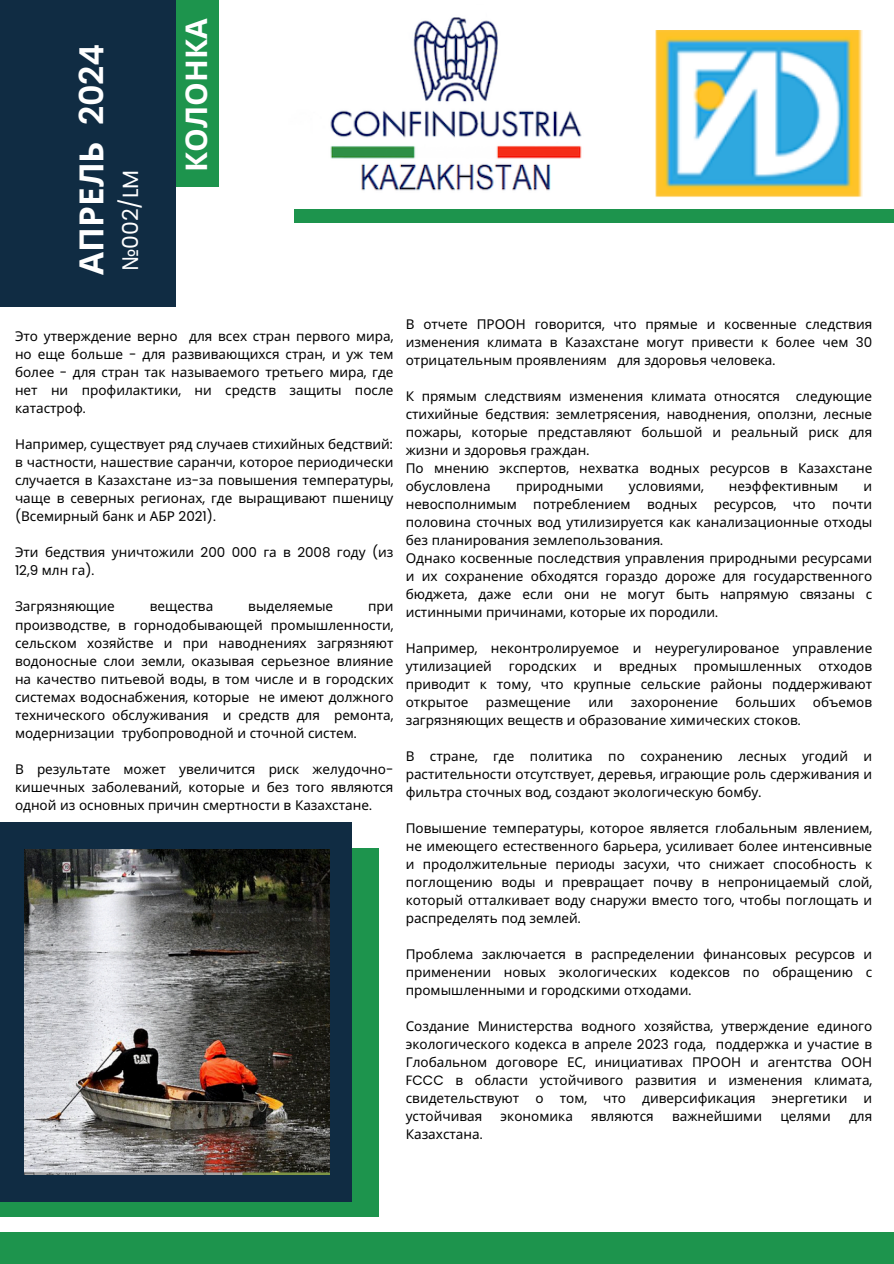
<style>
.page{position:relative;width:894px;height:1264px;background:#fff}
.page>*{position:absolute;margin:0;border:0;box-sizing:border-box;transform-origin:0 0}
.t1{font:700 33.3px "Noto Sans";color:#fff}
.t2{font:700 29.85px "Noto Sans";color:#fff}
.t3{font:21.9px "Poppins";color:#fff}
.t4{font:13.5px/18px "Noto Sans";color:#000;text-align:justify}
.s1{font-family:"Poppins";font-weight:600}
.s2{font-family:"Noto Sans"}
.s3{font-family:"Poppins"}
</style>
<div class="page">
<div style="left:0;top:848px;width:379px;height:368px;background:#1d944d"></div>
<img style="left:294px;top:222px;width:315px;height:1px">
<div style="left:294px;top:208px;width:599px;height:14px;background:#1d944d"></div>
<div style="left:0;top:1231px;width:893px;height:32px;background:#1d944d"></div>
<div style="left:0;top:822px;width:351px;height:379px;background:#102c43"></div>
<div style="left:0;top:0;width:176px;height:307px;background:#102c43"></div>
<div style="left:176px;top:0;width:42px;height:187px;background:#1d944d"></div>
<img style="left:330px;top:17px;width:252px;height:174px">
<img style="left:655px;top:30px;width:208px;height:167px">
<img style="left:25px;top:849px;width:305px;height:324px">
<p class="t1" style="left:68px;top:275px;width:233px;rotate:-90deg">АПРЕЛЬ <span class="s1">2024</span></p>
<p class="t3" style="left:115px;top:271px;width:103px;rotate:-90deg"><span class="s2">№</span>002/LM</p>
<p class="t2" style="left:175px;top:172px;width:155px;rotate:-90deg">КОЛОНКА</p>
<p class="t4" style="left:15px;top:327px;width:380px">Это утверждение верно для всех стран первого мира<span class="s3">, </span>но еще больше <span class="s3">-</span> для развивающихся стран<span class="s3">,</span> и уж тем более <span class="s3">-</span> для стран так называемого третьего мира<span class="s3">,</span> где нет ни профилактики<span class="s3">,</span> ни</p>
<p class="t4" style="left:225px;top:381px;width:170px">средств защиты после</p>
<p class="t4" style="left:15px;top:399px;width:72px">катастроф<span class="s3">.</span></p>
<p class="t4" style="left:15px;top:435px;width:380px">Например<span class="s3">,</span> существует ряд случаев стихийных бедствий<span class="s3">: </span>в частности<span class="s3">,</span> нашествие саранчи<span class="s3">,</span> которое периодически случается в Казахстане из<span class="s3">-</span>за повышения температуры<span class="s3">, </span>чаще в северных регионах<span class="s3">,</span> где выращивают пшеницу</p>
<p class="t4" style="left:15px;top:507px;width:202px"><span class="s3">(</span>Всемирный банк и АБР <span class="s3">2021).</span></p>
<p class="t4" style="left:15px;top:543px;width:380px">Эти бедствия уничтожили <span class="s3">200 000</span> га в <span class="s3">2008</span> году <span class="s3">(</span>из<br><span class="s3">12,9</span> млн га<span class="s3">).</span></p>
<p class="t4" style="left:15px;top:597px;width:101px">Загрязняющие</p>
<p class="t4" style="left:150px;top:597px;width:65px">вещества</p>
<p class="t4" style="left:248px;top:597px;width:86px">выделяемые</p>
<p class="t4" style="left:368px;top:597px;width:27px">при</p>
<p class="t4" style="left:15px;top:615px;width:96px">производстве<span class="s3">,</span></p>
<p class="t4" style="left:15px;top:615px;width:380px;text-indent:103px">в горнодобывающей промышленности<span class="s3">, </span>сельском хозяйстве и при наводнениях загрязняют водоносные слои земли<span class="s3">,</span> оказывая серьезное влияние на качество питьевой воды<span class="s3">,</span> в том числе и в городских системах водоснабжения<span class="s3">,</span> которые не имеют должного технического обслуживания и средств для ремонта<span class="s3">, </span>модернизации трубопроводной и сточной систем<span class="s3">.</span></p>
<p class="t4" style="left:15px;top:759px;width:380px">В результате может увеличится риск желудочно&shy;кишечных заболеваний<span class="s3">,</span> которые и без того являются одной из основных причин смертности в Казахстане<span class="s3">.</span></p>
<p class="t4" style="left:405px;top:314px;width:468px">В отчете ПРООН говорится<span class="s3">,</span> что прямые и косвенные следствия изменения климата в Казахстане могут привести к более чем <span class="s3">30 </span>отрицательным проявлениям для здоровья человека<span class="s3">.</span></p>
<p class="t4" style="left:405px;top:386px;width:468px">К прямым следствиям изменения климата относятся следующие стихийные бедствия<span class="s3">:</span> землетрясения<span class="s3">,</span> наводнения<span class="s3">,</span> оползни<span class="s3">,</span> лесные пожары<span class="s3">,</span> которые представляют</p>
<p class="t4" style="left:641px;top:422px;width:232px">большой и реальный риск для</p>
<p class="t4" style="left:405px;top:440px;width:468px;text-align:left">жизни и здоровья граждан<span class="s3">.<br></span>По мнению экспертов<span class="s3">,</span> нехватка водных ресурсов в Казахстане обусловлена</p>
<p class="t4" style="left:516px;top:476px;width:89px">природными</p>
<p class="t4" style="left:628px;top:476px;width:76px">условиями<span class="s3">,</span></p>
<p class="t4" style="left:728px;top:476px;width:111px">неэффективным</p>
<p class="t4" style="left:863px;top:476px;width:10px">и</p>
<p class="t4" style="left:405px;top:494px;width:468px;text-align:left;text-indent:127px">потреблением водных ресурсов<span class="s3">,</span> что почти половина сточных вод утилизируется как канализационные отходы без планирования землепользования<span class="s3">.<br></span>Однако косвенные последствия управления природными ресурсами и их сохранение обходятся гораздо</p>
<p class="t4" style="left:405px;top:494px;width:112px">невосполнимым</p>
<p class="t4" style="left:405px;top:566px;width:468px;text-indent:259px">дороже для государственного бюджета<span class="s3">,</span> даже если они не могут быть напрямую связаны с истинными причинами<span class="s3">,</span> которые их породили<span class="s3">.</span></p>
<p class="t4" style="left:405px;top:638px;width:468px">Например<span class="s3">,</span> неконтролируемое и неурегулированое управление утилизацией</p>
<p class="t4" style="left:405px;top:656px;width:468px;text-indent:103px">городских и вредных промышленных отходов приводит к тому<span class="s3">,</span> что крупные сельские районы поддерживают открытое</p>
<p class="t4" style="left:486px;top:692px;width:86px">размещение</p>
<p class="t4" style="left:588px;top:692px;width:27px">или</p>
<p class="t4" style="left:630px;top:692px;width:89px">захоронение</p>
<p class="t4" style="left:735px;top:692px;width:62px">больших</p>
<p class="t4" style="left:812px;top:692px;width:61px">объемов</p>
<p class="t4" style="left:405px;top:710px;width:396px">загрязняющих веществ и образование химических стоков<span class="s3">.</span></p>
<p class="t4" style="left:405px;top:746px;width:468px">В стране<span class="s3">,</span> где политика по сохранению лесных угодий и растительности отсутствует<span class="s3">,</span> деревья<span class="s3">,</span> играющие роль сдерживания и фильтра сточных вод<span class="s3">,</span> создают экологическую бомбу<span class="s3">.</span></p>
<p class="t4" style="left:405px;top:818px;width:468px">Повышение температуры<span class="s3">,</span> которое является глобальным явлением<span class="s3">, </span>не имеющего естественного барьера<span class="s3">,</span> усиливает более интенсивные и продолжительные периоды</p>
<p class="t4" style="left:405px;top:854px;width:468px;text-indent:218px">засухи<span class="s3">,</span> что снижает способность к поглощению воды и превращает почву в непроницаемый слой<span class="s3">, </span>который отталкивает воду снаружи вместо того<span class="s3">,</span> чтобы поглощать и распределять под землей<span class="s3">.</span></p>
<p class="t4" style="left:405px;top:944px;width:468px">Проблема заключается в распределении финансовых ресурсов и применении новых экологических</p>
<p class="t4" style="left:405px;top:962px;width:468px;text-indent:264px">кодексов по обращению с промышленными и городскими отходами<span class="s3">.</span></p>
<p class="t4" style="left:405px;top:1016px;width:468px">Создание Министерства водного хозяйства<span class="s3">,</span> утверждение единого экологического кодекса в апреле <span class="s3">2023</span> года<span class="s3">,</span> поддержка и участие в</p>
<p class="t4" style="left:405px;top:1052px;width:468px">Глобальном договоре ЕС<span class="s3">,</span> инициативах ПРООН и агентства ООН <span class="s3">FCCC</span> в области устойчивого развития и изменения климата<span class="s3">, </span>свидетельствуют о том<span class="s3">,</span> что диверсификация энергетики и устойчивая</p>
<p class="t4" style="left:500px;top:1106px;width:74px">экономика</p>
<p class="t4" style="left:591px;top:1106px;width:64px">являются</p>
<p class="t4" style="left:672px;top:1106px;width:91px">важнейшими</p>
<p class="t4" style="left:780px;top:1106px;width:52px">целями</p>
<p class="t4" style="left:848px;top:1106px;width:25px">для</p>
<p class="t4" style="left:405px;top:1124px;width:78px">Казахстана<span class="s3">.</span></p>
</div>
